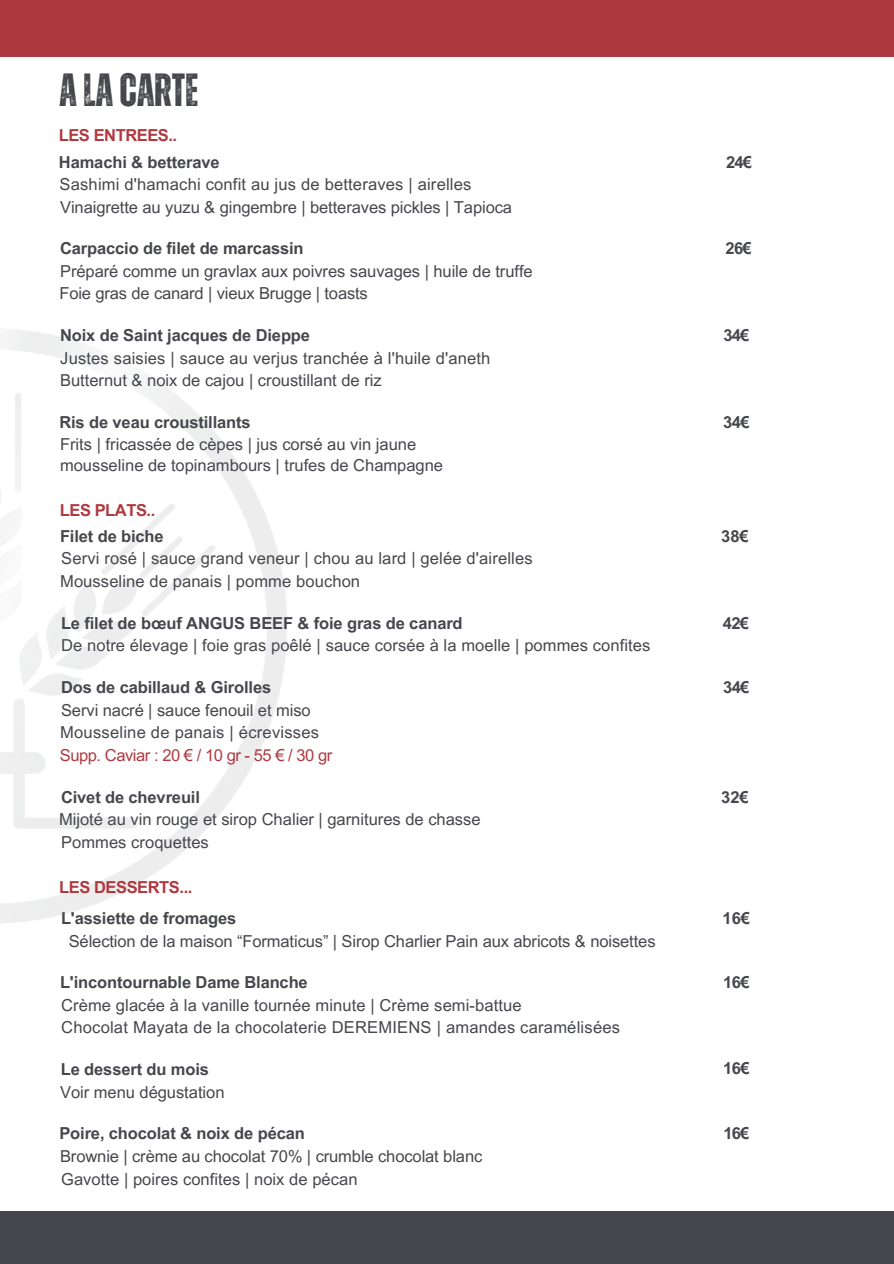
<style>
.page{position:relative;width:894px;height:1264px;background:#fff}
.page>*{position:absolute;margin:0;border:0;box-sizing:border-box;transform-origin:0 0}
.t1{font:700 46.5px "Zuume Rough";color:#46474c}
.t2{font:16.5px "Arial MT Pro";color:#46474c}
.t3{font:700 16.5px "Arial MT Pro";letter-spacing:-.01em;color:#46474c}
.t4{font:700 16.5px "Arial MT Pro";letter-spacing:-.025em;color:#ae3a40}
.t5{font:16.5px "Arial MT Pro";letter-spacing:-.025em;color:#ae3a40}
</style>
<div class="page">
<div style="left:0;top:0;width:893px;height:56px;background:#ae3a40"></div>
<div style="left:0;top:1211px;width:893px;height:52px;background:#46474c"></div>
<h1 class="t1" style="left:59px;top:68px;width:140px">ALACARTE</h1>
<h2 class="t4" style="left:59px;top:129px;width:120px">LES ENTREES..</h2>
<h3 class="t3" style="left:59px;top:156px;width:162px">Hamachi &amp; betterave</h3>
<p class="t3" style="left:726px;top:156px;width:27px">24€</p>
<p class="t2" style="left:60px;top:178px;width:413px">Sashimi d'hamachi confit au jus de betteraves | airelles</p>
<h3 class="t2" style="left:60px;top:201px;width:453px">Vinaigrette au yuzu &amp; gingembre | betteraves pickles | Tapioca</h3>
<h3 class="t3" style="left:60px;top:242px;width:245px">Carpaccio de filet de marcassin</h3>
<p class="t3" style="left:725px;top:242px;width:28px">26€</p>
<p class="t2" style="left:60px;top:265px;width:474px">Préparé comme un gravlax aux poivres sauvages | huile de truffe</p>
<h3 class="t2" style="left:59px;top:287px;width:310px">Foie gras de canard | vieux Brugge | toasts</h3>
<p class="t3" style="left:60px;top:329px;width:251px">Noix de Saint jacques de Dieppe</p>
<h3 class="t3" style="left:723px;top:329px;width:27px">34€</h3>
<h3 class="t2" style="left:60px;top:351px;width:431px">Justes saisies | sauce au verjus tranchée à l'huile d'aneth</h3>
<h2 class="t2" style="left:60px;top:374px;width:323px">Butternut &amp; noix de cajou | croustillant de riz</h2>
<p class="t3" style="left:59px;top:416px;width:193px">Ris de veau croustillants</p>
<h3 class="t2" style="left:60px;top:438px;width:357px">Frits | fricassée de cèpes | jus corsé au vin jaune</h3>
<h3 class="t2" style="left:60px;top:458px;width:384px">mousseline de topinambours | trufes de Champagne</h3>
<p class="t4" style="left:60px;top:504px;width:97px">LES PLATS..</p>
<p class="t3" style="left:723px;top:416px;width:28px">34€</p>
<h3 class="t3" style="left:60px;top:530px;width:105px">Filet de biche</h3>
<p class="t3" style="left:721px;top:530px;width:29px">38€</p>
<h2 class="t2" style="left:61px;top:552px;width:473px">Servi rosé | sauce grand veneur | chou au lard | gelée d'airelles</h2>
<h3 class="t2" style="left:60px;top:575px;width:301px">Mousseline de panais | pomme bouchon</h3>
<p class="t3" style="left:61px;top:616px;width:403px">Le filet de bœuf ANGUS BEEF &amp; foie gras de canard</p>
<p class="t3" style="left:722px;top:616px;width:28px">42€</p>
<p class="t2" style="left:61px;top:639px;width:590px">De notre élevage | foie gras poêlé | sauce corsée à la moelle | pommes confites</p>
<p class="t3" style="left:61px;top:681px;width:212px">Dos de cabillaud &amp; Girolles</p>
<p class="t3" style="left:723px;top:681px;width:28px">34€</p>
<p class="t2" style="left:61px;top:703px;width:251px">Servi nacré | sauce fenouil et miso</p>
<h3 class="t2" style="left:60px;top:726px;width:260px">Mousseline de panais | écrevisses</h3>
<p class="t5" style="left:60px;top:748px;width:274px">Supp. Caviar : 20 € / 10 gr - 55 € / 30 gr</p>
<p class="t3" style="left:61px;top:790px;width:140px">Civet de chevreuil</p>
<p class="t3" style="left:721px;top:790px;width:29px">32€</p>
<p class="t2" style="left:59px;top:813px;width:423px">Mijoté au vin rouge et sirop Chalier | garnitures de chasse</p>
<h3 class="t2" style="left:61px;top:835px;width:149px">Pommes croquettes</h3>
<h3 class="t4" style="left:59px;top:880px;width:135px">LES DESSERTS...</h3>
<h3 class="t3" style="left:61px;top:911px;width:177px">L'assiette de fromages</h3>
<h3 class="t3" style="left:722px;top:911px;width:29px">16€</h3>
<h3 class="t2" style="left:69px;top:934px;width:588px">Sélection de la maison “Formaticus” | Sirop Charlier Pain aux abricots &amp; noisettes</h3>
<h3 class="t3" style="left:60px;top:976px;width:249px">L'incontournable Dame Blanche</h3>
<h3 class="t3" style="left:723px;top:976px;width:28px">16€</h3>
<h3 class="t2" style="left:61px;top:998px;width:462px">Crème glacée à la vanille tournée minute | Crème semi-battue</h3>
<p class="t2" style="left:61px;top:1021px;width:560px">Chocolat Mayata de la chocolaterie DEREMIENS | amandes caramélisées</p>
<p class="t3" style="left:61px;top:1063px;width:150px">Le dessert du mois</p>
<h3 class="t3" style="left:723px;top:1061px;width:28px">16€</h3>
<h3 class="t2" style="left:60px;top:1085px;width:166px">Voir menu dégustation</h3>
<p class="t3" style="left:59px;top:1127px;width:247px">Poire, chocolat &amp; noix de pécan</p>
<h3 class="t3" style="left:723px;top:1127px;width:27px">16€</h3>
<h3 class="t2" style="left:60px;top:1149px;width:423px">Brownie | crème au chocolat 70% | crumble chocolat blanc</h3>
<p class="t2" style="left:61px;top:1172px;width:298px">Gavotte | poires confites | noix de pécan</p>
</div>
